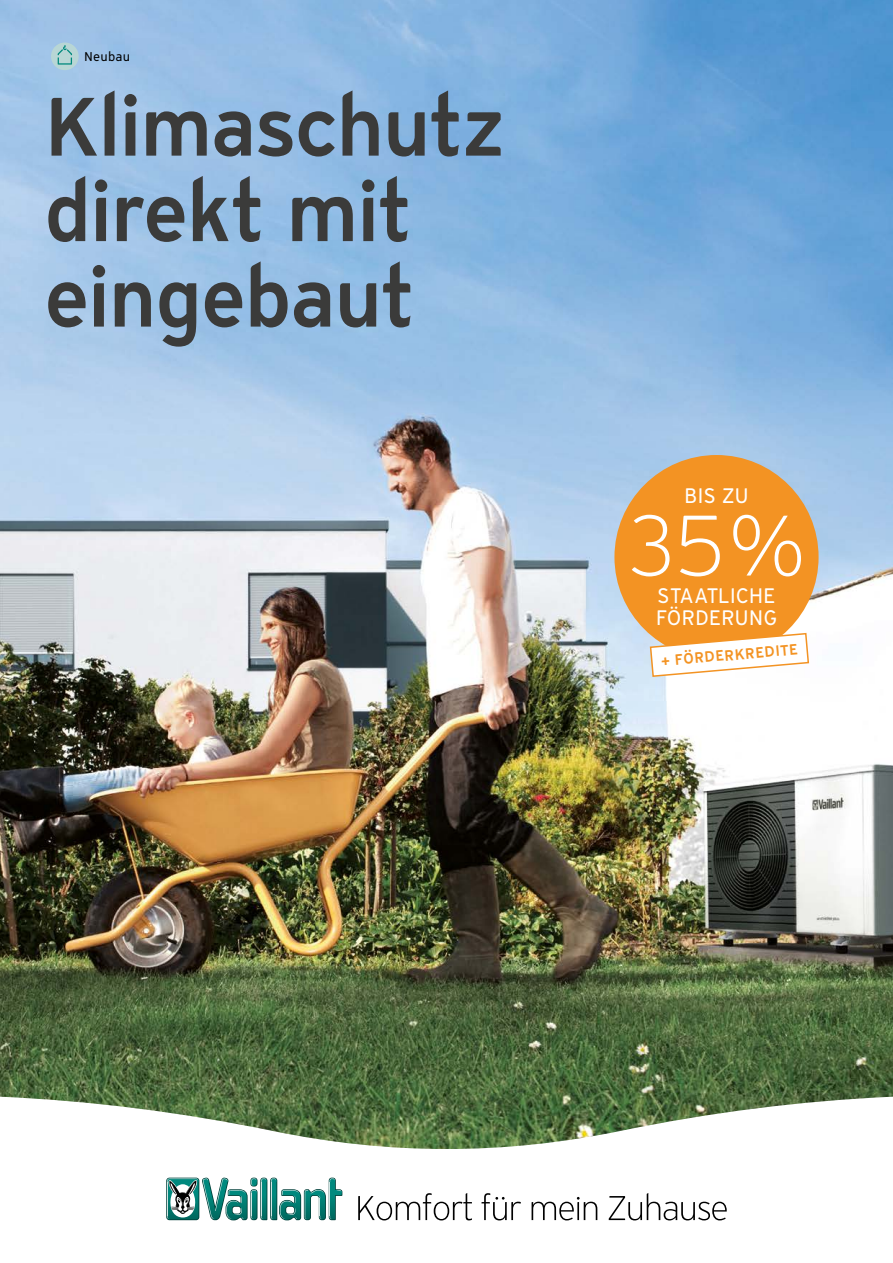
<style>
.page{position:relative;width:893px;height:1263px;background:#fff}
.page>*{position:absolute;margin:0;border:0;box-sizing:border-box;transform-origin:0 0}
.t1{font:300 85.5px "Vaillant 14";color:#fff}
.t2{font:600 82.5px/85.5px "Vaillant 14";letter-spacing:-.025em;color:#3b3b3a}
.t3{font:21px/22.5px "Vaillant 14";letter-spacing:-.01em;color:#fff}
.t4{font:600 15px "Vaillant 14";color:#f39323}
.t5{font:12.75px "Vaillant 14";letter-spacing:.015em;color:#000}
</style>
<div class="page">
<img style="left:0;top:0;width:893px;height:1097px">
<svg style="left:8px;top:1097px;width:877px;height:124px"></svg>
<div style="left:166px;top:1178px;width:33px;height:42px;background:#416f6a;border-radius:3px"></div>
<svg style="left:167px;top:1177px;width:175px;height:43px"></svg>
<svg style="left:358px;top:1193px;width:114px;height:27px"></svg>
<svg style="left:481px;top:1193px;width:40px;height:27px"></svg>
<svg style="left:532px;top:1197px;width:65px;height:23px"></svg>
<svg style="left:609px;top:1193px;width:118px;height:27px"></svg>
<div style="left:51px;top:43px;width:28px;height:27px;background:#bbd9d3;border-radius:50%"></div>
<svg style="left:58px;top:45px;width:14px;height:20px"></svg>
<div style="left:614px;top:455px;width:205px;height:204px;background:#f39323;border-radius:50%"></div>
<svg style="left:649px;top:632px;width:161px;height:46px"></svg>
<p class="t5" style="left:84px;top:48px;width:47px">Neubau</p>
<p class="t2" style="left:44px;top:81px;width:463px">Klimaschutz direkt mit eingebaut</p>
<p class="t3" style="left:684px;top:484px;width:66px">BIS ZU</p>
<p class="t1" style="left:627px;top:491px;width:181px">35%</p>
<p class="t3" style="left:656px;top:584px;width:123px">STAATLICHE<br>FÖRDERUNG</p>
<p class="t4" style="left:660px;top:651px;width:139px;rotate:-5deg">+ FÖRDERKREDITE</p>
</div>
